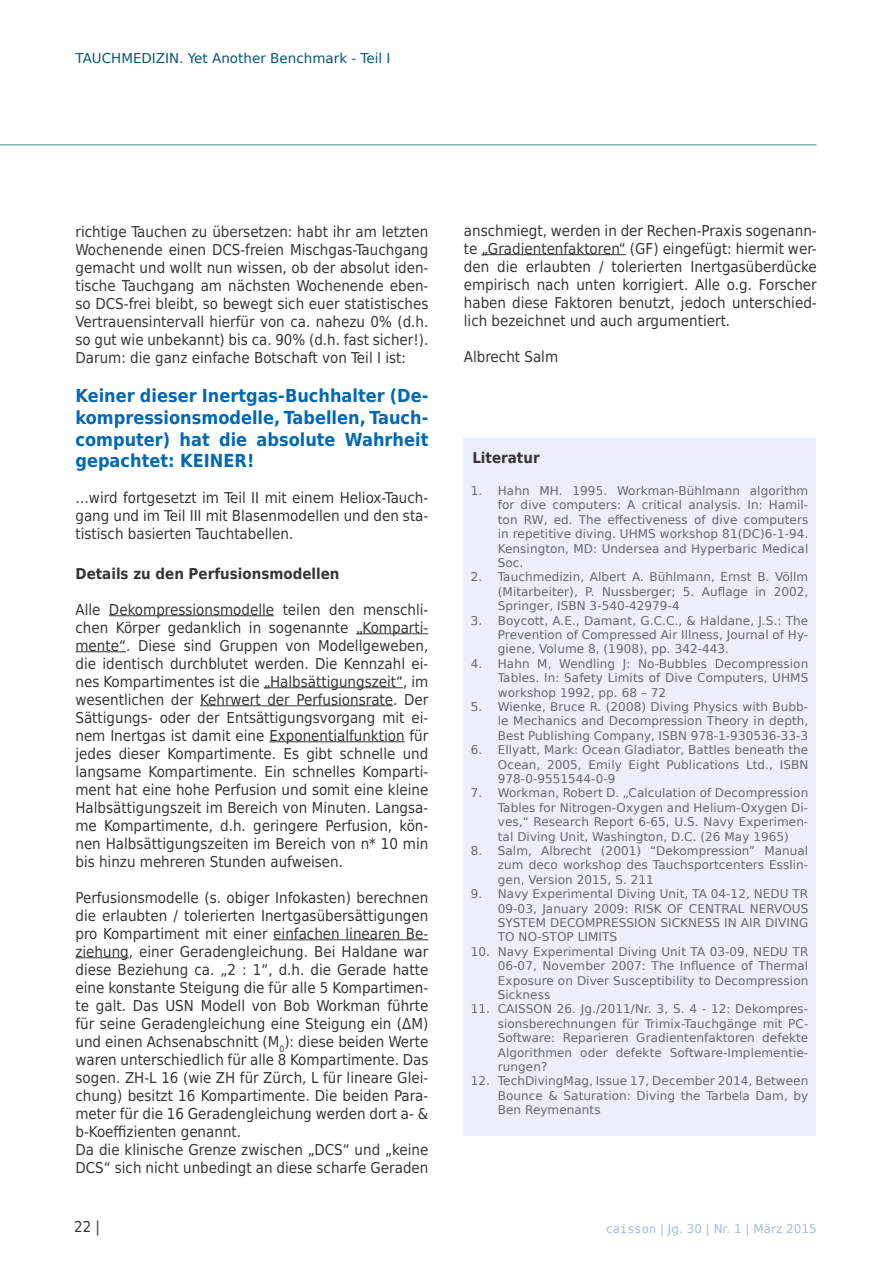
<style>
.page{position:relative;width:893px;height:1263px;background:#fff}
.page>*{position:absolute;margin:0;border:0;box-sizing:border-box;transform-origin:0 0}
.t1{font:700 18px/21.6px "DejaVu Sans Condensed";color:#0068b5;text-align:justify}
.t2{font:15px/18px "DejaVu Sans Condensed";color:#373437;text-align:justify}
.t3{font:700 15px "DejaVu Sans Condensed";color:#373437}
.t4{font:13.5px "DejaVu Sans";color:#065571}
.t5{font:12px/14.4px "DejaVu Sans";letter-spacing:.005em;color:#68676c;text-align:justify}
.t6{font:12px "DejaVu Sans";color:#a2bbe1}
.s1{font-family:"DejaVu Sans Mono"}
</style>
<div class="page">
<hr style="left:0;top:144px;width:816px;height:2px;background:#065571">
<div style="left:463px;top:438px;width:353px;height:697px;background:#eaeff8"></div>
<hr style="left:481px;top:254px;width:145px;height:1px;background:#373437">
<hr style="left:109px;top:615px;width:165px;height:1px;background:#373437">
<hr style="left:356px;top:633px;width:72px;height:1px;background:#373437">
<hr style="left:75px;top:651px;width:51px;height:1px;background:#373437">
<hr style="left:264px;top:687px;width:139px;height:1px;background:#373437">
<hr style="left:200px;top:705px;width:193px;height:1px;background:#373437">
<hr style="left:269px;top:741px;width:136px;height:1px;background:#373437">
<hr style="left:273px;top:939px;width:155px;height:1px;background:#373437">
<hr style="left:75px;top:957px;width:54px;height:1px;background:#373437">
<p class="t4" style="left:75px;top:48px;width:317px">TAUCHMEDIZIN. Yet Another Benchmark - Teil I</p>
<p class="t2" style="left:75px;top:222px;width:354px">richtige Tauchen zu übersetzen: habt ihr am letzten Wochenende einen DCS-freien Mischgas-Tauchgang gemacht und wollt nun wissen, ob der absolut iden&shy;tische Tauchgang am nächsten Wochenende eben&shy;so DCS-frei bleibt, so bewegt sich euer statistisches Vertrauensintervall hierfür von ca. nahezu 0% (d.h. so gut wie unbekannt) bis ca. 90% (d.h. fast sicher!).<br>Darum: die ganz einfache Botschaft von Teil I ist:</p>
<p class="t1" style="left:75px;top:385px;width:354px">Keiner dieser Inertgas-Buchhalter (De&shy;kompressionsmodelle, Tabellen, Tauch&shy;computer) hat die absolute Wahrheit gepachtet: KEINER!</p>
<p class="t2" style="left:75px;top:489px;width:354px">…wird fortgesetzt im Teil II mit einem Heliox-Tauch&shy;gang und im Teil III mit Blasenmodellen und den sta&shy;tistisch basierten Tauchtabellen.</p>
<p class="t3" style="left:75px;top:561px;width:266px">Details zu den Perfusionsmodellen</p>
<p class="t2" style="left:75px;top:600px;width:354px">Alle Dekompressionsmodelle teilen den menschli&shy;chen Körper gedanklich in sogenannte „Komparti&shy;mente“. Diese sind Gruppen von Modellgeweben, die identisch durchblutet werden. Die Kennzahl ei&shy;nes Kompartimentes ist die „Halbsättigungszeit“, im wesentlichen der Kehrwert der Perfusionsrate. Der Sättigungs- oder der Entsättigungsvorgang mit ei&shy;nem Inertgas ist damit eine Exponentialfunktion für jedes dieser Kompartimente. Es gibt schnelle und langsame Kompartimente. Ein schnelles Komparti&shy;ment hat eine hohe Perfusion und somit eine kleine Halbsättigungszeit im Bereich von Minuten. Langsa&shy;me Kompartimente, d.h. geringere Perfusion, kön&shy;nen Halbsättigungszeiten im Bereich von n* 10 min bis hinzu mehreren Stunden aufweisen.</p>
<p class="t2" style="left:75px;top:888px;width:354px;text-align:left">Perfusionsmodelle (s. obiger Infokasten) berechnen die erlaubten / tolerierten Inertgasübersättigungen pro Kompartiment mit einer einfachen linearen Be&shy;ziehung, einer Geradengleichung. Bei Haldane war diese Beziehung ca. „2 : 1“, d.h. die Gerade hatte eine konstante Steigung die für alle 5 Kompartimen&shy;te galt. Das USN Modell von Bob Workman führte für seine Geradengleichung eine Steigung ein (ΔM) und einen Achsenabschnitt (M<sub>0</sub>): diese beiden Werte waren unterschiedlich für alle 8 Kompartimente. Das sogen. ZH-L 16 (wie ZH für Zürch, L für lineare Glei&shy;chung) besitzt 16 Kompartimente. Die beiden Para&shy;meter für die 16 Geradengleichung werden dort a- &amp; b-Koeffizienten genannt.<br>Da die klinische Grenze zwischen „DCS“ und „keine DCS“ sich nicht unbedingt an diese scharfe Geraden</p>
<p class="t2" style="left:464px;top:221px;width:354px">anschmiegt, werden in der Rechen-Praxis sogenann&shy;te „Gradientenfaktoren“ (GF) eingefügt: hiermit wer&shy;den die erlaubten / tolerierten Inertgasüberdücke empirisch nach unten korrigiert. Alle o.g. Forscher haben diese Faktoren benutzt, jedoch unterschied&shy;lich bezeichnet und auch argumentiert.</p>
<p class="t2" style="left:464px;top:347px;width:96px">Albrecht Salm</p>
<p class="t3" style="left:472px;top:445px;width:69px">Literatur</p>
<p class="t5" style="left:498px;top:483px;width:312px;text-indent:-27px">1. Hahn MH. 1995. Workman-Bühlmann algorithm for dive computers: A critical analysis. In: Hamil&shy;ton RW, ed. The effectiveness of dive computers in repetitive diving. UHMS workshop 81(DC)6-1-94.<br>Kensington, MD: Undersea and Hyperbaric Medical Soc.</p>
<p class="t5" style="left:498px;top:570px;width:312px;text-indent:-27px">2. Tauchmedizin, Albert A. Bühlmann, Ernst B. Völlm (Mitarbeiter), P. Nussberger; 5. Auflage in 2002, Springer, ISBN 3-540-42979-4</p>
<p class="t5" style="left:498px;top:613px;width:312px;text-indent:-27px">3. Boycott, A.E., Damant, G.C.C., &amp; Haldane, J.S.: The Prevention of Compressed Air Illness, Journal of Hy&shy;giene, Volume 8, (1908), pp. 342-443.</p>
<p class="t5" style="left:498px;top:656px;width:312px;text-indent:-27px">4. Hahn M, Wendling J: No-Bubbles Decompression Tables. In: Safety Limits of Dive Computers, UHMS workshop 1992, pp. 68 – 72</p>
<p class="t5" style="left:498px;top:699px;width:312px;text-indent:-27px">5. Wienke, Bruce R. (2008) Diving Physics with Bubb&shy;le Mechanics and Decompression Theory in depth, Best Publishing Company, ISBN 978-1-930536-33-3</p>
<p class="t5" style="left:498px;top:742px;width:312px;text-indent:-27px">6. Ellyatt, Mark: Ocean Gladiator, Battles beneath the Ocean, 2005, Emily Eight Publications Ltd., ISBN 978-0-9551544-0-9</p>
<p class="t5" style="left:498px;top:786px;width:312px;text-indent:-27px">7. Workman, Robert D. „Calculation of Decompression Tables for Nitrogen-Oxygen and Helium-Oxygen Di&shy;ves,“ Research Report 6-65, U.S. Navy Experimen&shy;tal Diving Unit, Washington, D.C. (26 May 1965)</p>
<p class="t5" style="left:498px;top:843px;width:312px;text-indent:-27px">8. Salm, Albrecht (2001) “Dekompression” Manual zum deco workshop des Tauchsportcenters Esslin&shy;gen, Version 2015, S. 211</p>
<p class="t5" style="left:498px;top:886px;width:312px;text-indent:-27px">9. Navy Experimental Diving Unit, TA 04-12, NEDU TR 09-03, January 2009: RISK OF CENTRAL NERVOUS SYSTEM DECOMPRESSION SICKNESS IN AIR DIVING TO NO-STOP LIMITS</p>
<p class="t5" style="left:498px;top:944px;width:312px;text-indent:-27px">10. Navy Experimental Diving Unit TA 03-09, NEDU TR 06-07, November 2007: The Influence of Thermal Exposure on Diver Susceptibility to Decompression Sickness</p>
<p class="t5" style="left:498px;top:1002px;width:312px;text-indent:-27px">11. CAISSON 26. Jg./2011/Nr. 3, S. 4 - 12: Dekompres&shy;sionsberechnungen für Trimix-Tauchgänge mit PC-Software: Reparieren Gradientenfaktoren defekte Algorithmen oder defekte Software-Implementie&shy;rungen?</p>
<p class="t5" style="left:498px;top:1074px;width:312px;text-indent:-27px">12. TechDivingMag, Issue 17, December 2014, Between Bounce &amp; Saturation: Diving the Tarbela Dam, by Ben Reymenants</p>
<p class="t2" style="left:74px;top:1217px;width:27px">22 |</p>
<p class="t6" style="left:606px;top:1219px;width:212px"><span class="s1">caisson</span> | Jg. 30 | Nr. 1 | März 2015</p>
</div>
